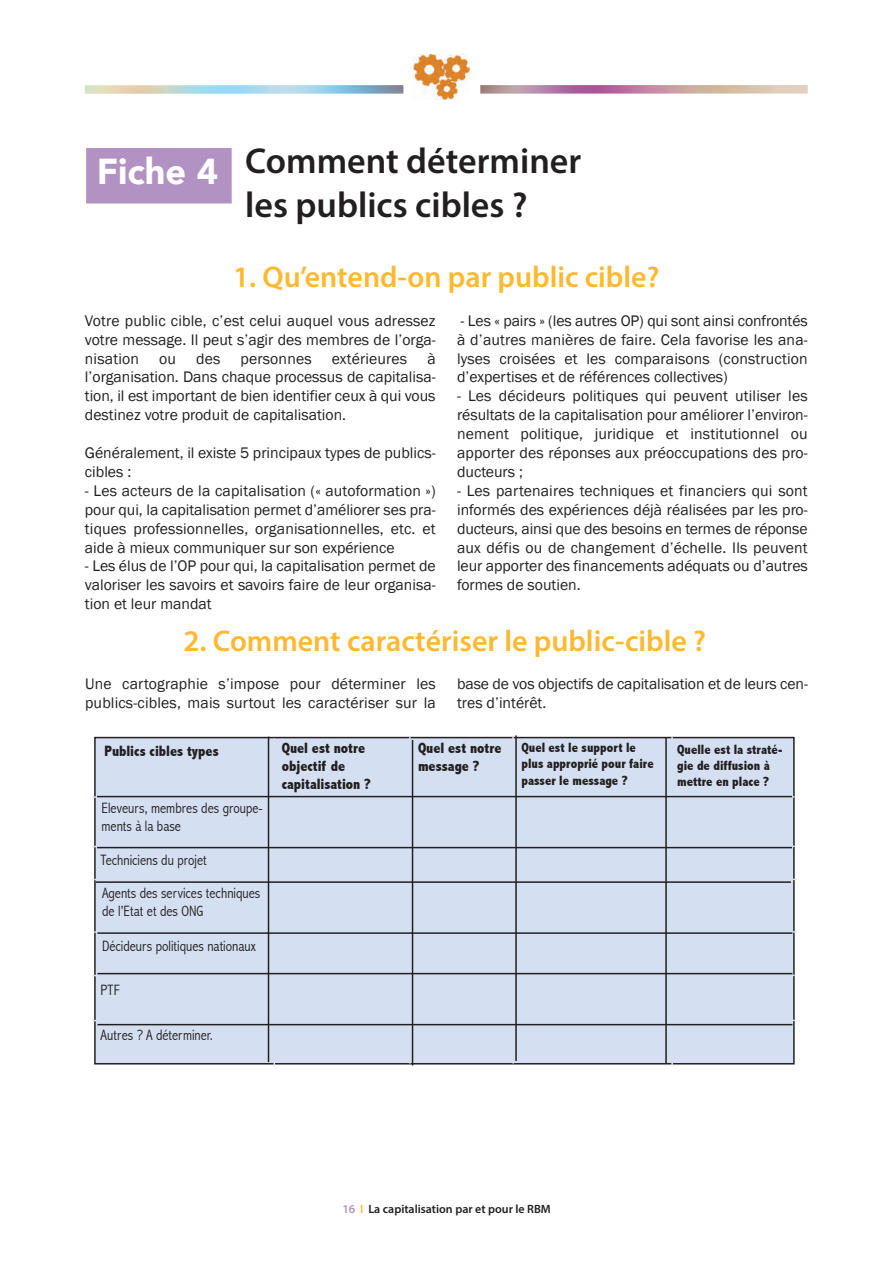
<style>
.page{position:relative;width:893px;height:1263px;background:#fff}
.page>*{position:absolute;margin:0;border:0;box-sizing:border-box;transform-origin:0 0}
.t1{font:600 36px/43.2px "Myriad Pro";color:#231f20}
.t2{font:900 36px "Avenir";color:#fff}
.t3{font:600 30px "Myriad Pro";color:#fdb931}
.t4{font:15.75px/18.9px "Franklin Gothic";color:#231f20;text-align:justify}
.t5{font:300 condensed 15px/18px "Abadi";color:#231f20}
.t6{font:800 condensed 15px/18px "Abadi";color:#231f20}
.t7{font:800 condensed 13.5px/16.2px "Abadi";color:#231f20}
.t8{font:600 12px "Myriad Pro";color:#231f20}
.s1{color:#b192c3}
.s2{color:#fdb931}
</style>
<div class="page">
<img style="left:85px;top:85px;width:723px;height:9px">
<div style="left:403px;top:47px;width:77px;height:55px;background:#fff"></div>
<img style="left:414px;top:54px;width:55px;height:45px">
<div style="left:86px;top:148px;width:146px;height:56px;background:#b192c3"></div>
<div style="left:95px;top:737px;width:699px;height:327px;background:#d4e0f1"></div>
<div style="left:94px;top:737px;width:701px;height:327px;border:2px solid #231f20"></div>
<hr style="left:93px;top:796px;width:702px;height:2px;background:#d4e0f1">
<hr style="left:93px;top:846px;width:702px;height:1px;background:#d4e0f1">
<hr style="left:273px;top:738px;width:2px;height:327px;background:#d4e0f1">
<hr style="left:409px;top:737px;width:2px;height:326px;background:#d4e0f1">
<hr style="left:512px;top:737px;width:2px;height:326px;background:#d4e0f1">
<hr style="left:671px;top:737px;width:2px;height:328px;background:#d4e0f1">
<hr style="left:94px;top:879px;width:702px;height:1px;background:#d4e0f1">
<hr style="left:94px;top:931px;width:702px;height:2px;background:#d4e0f1">
<hr style="left:93px;top:975px;width:702px;height:1px;background:#d4e0f1">
<hr style="left:93px;top:1020px;width:702px;height:1px;background:#d4e0f1">
<hr style="left:268px;top:737px;width:1px;height:325px;background:#231f20">
<hr style="left:412px;top:740px;width:1px;height:325px;background:#231f20">
<hr style="left:515px;top:735px;width:2px;height:326px;background:#231f20">
<hr style="left:665px;top:737px;width:2px;height:326px;background:#231f20">
<hr style="left:97px;top:796px;width:695px;height:1px;background:#231f20">
<hr style="left:97px;top:847px;width:695px;height:1px;background:#231f20">
<hr style="left:96px;top:881px;width:695px;height:2px;background:#231f20">
<hr style="left:97px;top:932px;width:695px;height:2px;background:#231f20">
<hr style="left:97px;top:973px;width:695px;height:1px;background:#231f20">
<hr style="left:97px;top:1024px;width:695px;height:1px;background:#231f20">
<h1 class="t2" style="left:97px;top:148px;width:123px">Fiche 4</h1>
<h1 class="t1" style="left:245px;top:143px;width:338px">comment déterminer les publics cibles ?</h1>
<h2 class="t3" style="left:233px;top:266px;width:428px">1. Qu’entend-on par public cible?</h2>
<p class="t4" style="left:85px;top:311px;width:352px">Votre public cible, c’est celui auquel vous adressez votre message. Il peut s’agir des membres de l’orga&shy;nisation</p>
<p class="t4" style="left:85px;top:349px;width:352px;text-indent:342px">à l’organisation. Dans chaque processus de capitalisa&shy;tion, il est important de bien identifier ceux à qui vous destinez votre produit de capitalisation.</p>
<p class="t4" style="left:85px;top:443px;width:352px">Généralement, il existe 5 principaux types de publics&shy;cibles :</p>
<p class="t4" style="left:85px;top:481px;width:352px">- Les acteurs de la capitalisation (« autoformation ») pour qui, la capitalisation permet d’améliorer ses pra&shy;tiques professionnelles, organisationnelles, etc. et aide à mieux communiquer sur son expérience</p>
<p class="t4" style="left:85px;top:556px;width:352px">- Les élus de l’OP pour qui, la capitalisation permet de valoriser les savoirs et savoirs faire de leur organisa&shy;tion et leur mandat</p>
<p class="t4" style="left:159px;top:349px;width:18px">ou</p>
<p class="t4" style="left:196px;top:349px;width:26px">des</p>
<p class="t4" style="left:240px;top:349px;width:73px">personnes</p>
<p class="t4" style="left:332px;top:349px;width:77px">extérieures</p>
<p class="t4" style="left:457px;top:311px;width:352px">- Les « pairs » (les autres OP) qui sont ainsi confrontés à d’autres manières de faire. Cela favorise les ana&shy;lyses croisées et les comparaisons (construction d’expertises et de références collectives)</p>
<p class="t4" style="left:457px;top:386px;width:352px">- Les décideurs politiques qui peuvent utiliser les résultats de la capitalisation pour améliorer l’environ&shy;nement politique, juridique et institutionnel ou apporter des réponses aux préoccupations des pro&shy;ducteurs ;</p>
<p class="t4" style="left:457px;top:481px;width:352px">- Les partenaires techniques et financiers qui sont informés des expériences déjà réalisées par les pro&shy;ducteurs, ainsi que des besoins en termes de réponse aux défis ou de changement d’échelle. Ils peuvent leur apporter des financements adéquats ou d’autres formes de soutien.</p>
<h2 class="t3" style="left:183px;top:630px;width:524px">2. comment caractériser le public-cible ?</h2>
<p class="t4" style="left:85px;top:674px;width:352px">Une cartographie s’impose pour déterminer les publics-cibles, mais surtout les caractériser sur la</p>
<p class="t4" style="left:457px;top:674px;width:352px">base de vos objectifs de capitalisation et de leurs cen&shy;tres d’intérêt.</p>
<p class="t6" style="left:105px;top:742px;width:116px">Publics cibles types</p>
<p class="t5" style="left:102px;top:799px;width:163px">Eleveurs, membres des groupe&shy;ments à la base</p>
<p class="t5" style="left:101px;top:844px;width:161px;line-height:33px">Techniciens du projet<br>Agents des services techniques</p>
<p class="t5" style="left:102px;top:903px;width:103px">de l’Etat et des ONG</p>
<p class="t5" style="left:102px;top:937px;width:155px">Décideurs politiques nationaux</p>
<p class="t5" style="left:101px;top:981px;width:21px">PTF</p>
<p class="t5" style="left:101px;top:1026px;width:114px">Autres ? A déterminer.</p>
<p class="t6" style="left:282px;top:739px;width:91px">Quel est notre objectif de capitalisation ?</p>
<p class="t6" style="left:418px;top:740px;width:85px">Quel est notre message ?</p>
<p class="t7" style="left:521px;top:740px;width:134px">Quel est le support le plus approprié pour faire passer le message ?</p>
<p class="t7" style="left:677px;top:741px;width:107px">Quelle est la straté&shy;gie de diffusion à mettre en place ?</p>
<p class="t8" style="left:342px;top:1204px;width:210px"><span class="s1">16</span> <span class="s2">i</span> la capitalisation par et pour le rbm</p>
</div>
